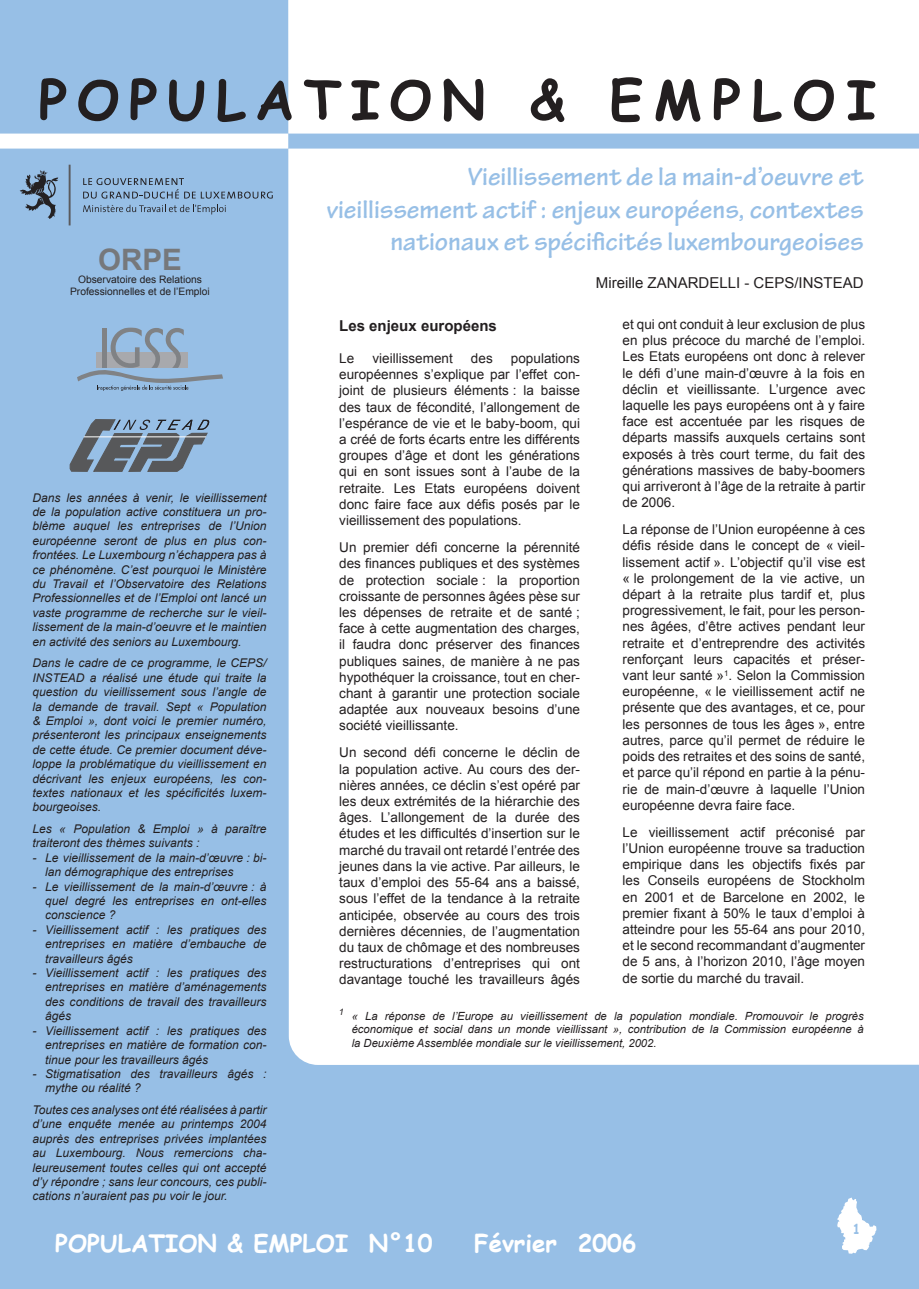
<style>
.page{position:relative;width:919px;height:1289px;background:#fff}
.page>*{position:absolute;margin:0;border:0;box-sizing:border-box;transform-origin:0 0}
.t1{font:700 54px "Comic Sans MS";letter-spacing:.17em;color:#231f20}
.t2{font:700 29.55px "Arial";color:#76787b}
.t3{font:700 27px/32.4px "Tekton Pro";color:#97bfe6;text-align:right}
.t4{font:700 24px "Comic Sans MS";color:#fff}
.t5{font:15px "Arial";color:#231f20}
.t6{font:700 15px "Arial";color:#231f20}
.t7{font:13.5px/16.2px "Arial";color:#231f20;text-align:justify}
.t8{font:italic 12px/14.4px "Arial";color:#231f20;text-align:justify}
.t9{font:italic 11.25px/13.5px "Arial";color:#231f20;text-align:justify}
.t10{font:10.2px/12.3px "Arial";color:#231f20;text-align:center}
</style>
<div class="page">
<div style="left:0;top:0;width:918px;height:1288px;background:#97bfe6"></div>
<div style="left:288px;top:0;width:630px;height:1064px;background:#fff"></div>
<div style="left:149px;top:134px;width:769px;height:15px;background:#97bfe6"></div>
<div style="left:0;top:134px;width:288px;height:15px;background:#fff"></div>
<svg style="left:69px;top:419px;width:140px;height:53px"></svg>
<hr style="left:84px;top:436px;width:121px;height:1px;background:#fff">
<svg style="left:77px;top:327px;width:146px;height:64px"></svg>
<hr style="left:69px;top:165px;width:2px;height:60px;background:#5a5a5d">
<svg style="left:20px;top:170px;width:38px;height:49px"></svg>
<svg style="left:83px;top:178px;width:190px;height:21px"></svg>
<svg style="left:83px;top:205px;width:143px;height:9px"></svg>
<svg style="left:837px;top:1197px;width:39px;height:56px"></svg>
<h1 class="t1" style="left:39px;top:60px;width:838px">POPULATION &amp; EMPLOI</h1>
<h2 class="t2" style="left:98px;top:240px;width:85px">ORPE</h2>
<p class="t10" style="left:70px;top:273px;width:141px">Observatoire des Relations<br>Professionnelles et de l’Emploi</p>
<p class="t8" style="left:33px;top:490px;width:235px">Dans les années à venir, le vieillissement de la population active constituera un pro&shy;blème auquel les entreprises de l’Union européenne seront de plus en plus con&shy;frontées. Le Luxembourg n’échappera pas à ce phénomène. C’est pourquoi le Ministère du Travail et l’Observatoire des Relations Professionnelles et de l’Emploi ont lancé un vaste programme de recherche sur le vieil&shy;lissement de la main-d’oeuvre et le maintien en activité des seniors au Luxembourg.</p>
<p class="t8" style="left:33px;top:656px;width:235px">Dans le cadre de ce programme, le CEPS/ INSTEAD a réalisé une étude qui traite la question du vieillissement sous l’angle de la demande de travail. Sept « Population &amp; Emploi », dont voici le premier numéro, présenteront les principaux enseignements de cette étude. Ce premier document déve&shy;loppe la problématique du vieillissement en décrivant les enjeux européens, les con&shy;textes nationaux et les spécificités luxem&shy;bourgeoises.</p>
<p class="t8" style="left:33px;top:821px;width:235px">Les « Population &amp; Emploi » à paraître traiteront des thèmes suivants :</p>
<p class="t8" style="left:45px;top:850px;width:223px;text-indent:-13px">- Le vieillissement de la main-d’œuvre : bi&shy;lan démographique des entreprises</p>
<p class="t8" style="left:45px;top:879px;width:223px;text-indent:-13px">- Le vieillissement de la main-d’œuvre : à quel degré les entreprises en ont-elles conscience ?</p>
<p class="t8" style="left:45px;top:922px;width:223px;text-indent:-13px">- Vieillissement actif : les pratiques des entreprises en matière d’embauche de travailleurs âgés</p>
<p class="t8" style="left:45px;top:965px;width:223px;text-indent:-13px">- Vieillissement actif : les pratiques des entreprises en matière d’aménagements des conditions de travail des travailleurs âgés</p>
<p class="t8" style="left:45px;top:1023px;width:223px;text-indent:-13px">- Vieillissement actif : les pratiques des entreprises en matière de formation con&shy;tinue pour les travailleurs âgés</p>
<p class="t8" style="left:45px;top:1066px;width:223px;text-indent:-13px">- Stigmatisation des travailleurs âgés : mythe ou réalité ?</p>
<p class="t8" style="left:33px;top:1102px;width:235px">Toutes ces analyses ont été réalisées à partir d’une enquête menée au printemps 2004 auprès des entreprises privées implantées au Luxembourg. Nous remercions cha&shy;leureusement toutes celles qui ont accepté d’y répondre ; sans leur concours, ces publi&shy;cations n’auraient pas pu voir le jour.</p>
<h3 class="t3" style="left:327px;top:161px;width:538px">Vieillissement de la main-d’oeuvre et vieillissement actif : enjeux européens, contextes nationaux et spécificités luxembourgeoises</h3>
<p class="t6" style="left:339px;top:315px;width:159px">Les enjeux européens</p>
<p class="t7" style="left:339px;top:350px;width:17px">Le</p>
<p class="t7" style="left:372px;top:350px;width:82px">vieillissement</p>
<p class="t7" style="left:471px;top:350px;width:23px">des</p>
<p class="t7" style="left:339px;top:350px;width:242px;text-indent:172px">populations européennes s’explique par l’effet con&shy;joint de plusieurs éléments : la baisse des taux de fécondité, l’allongement de l’espérance de vie et le baby-boom, qui a créé de forts écarts entre les différents groupes d’âge et dont les générations qui en sont issues sont à l’aube de la retraite. Les Etats européens doivent donc faire face aux défis posés par le vieillissement des populations.</p>
<p class="t7" style="left:339px;top:539px;width:242px">Un premier défi concerne la pérennité des finances publiques et des systèmes de protection sociale : la proportion croissante de personnes âgées pèse sur les dépenses de retraite et de santé ; face à cette augmentation des charges, il faudra donc préserver des finances publiques saines, de manière à ne pas hypothéquer la croissance, tout en cher&shy;chant à garantir une protection sociale adaptée aux nouveaux besoins d’une société vieillissante.</p>
<p class="t7" style="left:339px;top:744px;width:242px">Un second défi concerne le déclin de la population active. Au cours des der&shy;nières années, ce déclin s’est opéré par les deux extrémités de la hiérarchie des âges. L’allongement de la durée des études et les difficultés d’insertion sur le marché du travail ont retardé l’entrée des jeunes dans la vie active. Par ailleurs, le taux d’emploi des 55-64 ans a baissé, sous l’effet de la tendance à la retraite anticipée, observée au cours des trois dernières décennies, de l’augmentation du taux de chômage et des nombreuses restructurations d’entreprises qui ont davantage touché les travailleurs âgés</p>
<p class="t5" style="left:596px;top:273px;width:269px">Mireille ZANARDELLI - CEPS/INSTEAD</p>
<p class="t7" style="left:622px;top:316px;width:244px">et qui ont conduit à leur exclusion de plus en plus précoce du marché de l’emploi.<br>Les Etats européens ont donc à relever le défi d’une main-d’œuvre à la fois en déclin et vieillissante. L’urgence avec laquelle les pays européens ont à y faire face est accentuée par les risques de départs massifs auxquels certains sont exposés à très court terme, du fait des générations massives de baby-boomers qui arriveront à l’âge de la retraite à partir de 2006.</p>
<p class="t7" style="left:622px;top:521px;width:244px">La réponse de l’Union européenne à ces défis réside dans le concept de « vieil&shy;lissement actif ». L’objectif qu’il vise est « le prolongement de la vie active, un départ à la retraite plus tardif et, plus progressivement, le fait, pour les person&shy;nes âgées, d’être actives pendant leur retraite et d’entreprendre des activités renforçant leurs capacités et préser&shy;vant leur santé »<sup>1</sup>. Selon la Commission européenne, « le vieillissement actif ne présente que des avantages, et ce, pour les personnes de tous les âges », entre autres, parce qu’il permet de réduire le poids des retraites et des soins de santé, et parce qu’il répond en partie à la pénu&shy;rie de main-d’œuvre à laquelle l’Union européenne devra faire face.</p>
<p class="t7" style="left:622px;top:824px;width:244px">Le vieillissement actif préconisé par l’Union européenne trouve sa traduction empirique dans les objectifs fixés par les Conseils européens de Stockholm en 2001 et de Barcelone en 2002, le premier fixant à 50% le taux d’emploi à atteindre pour les 55-64 ans pour 2010, et le second recommandant d’augmenter de 5 ans, à l’horizon 2010, l’âge moyen de sortie du marché du travail.</p>
<p class="t9" style="left:351px;top:1009px;width:513px;text-indent:-13px"><sup>1</sup> « La réponse de l’Europe au vieillissement de la population mondiale. Promouvoir le progrès économique et social dans un monde vieillissant », contribution de la Commission européenne à la Deuxième Assemblée mondiale sur le vieillissement, 2002.</p>
<h3 class="t4" style="left:55px;top:1225px;width:378px">POPULATION &amp; EMPLOI N°1 0</h3>
<h3 class="t4" style="left:474px;top:1225px;width:164px">Février 2006</h3>
</div>
